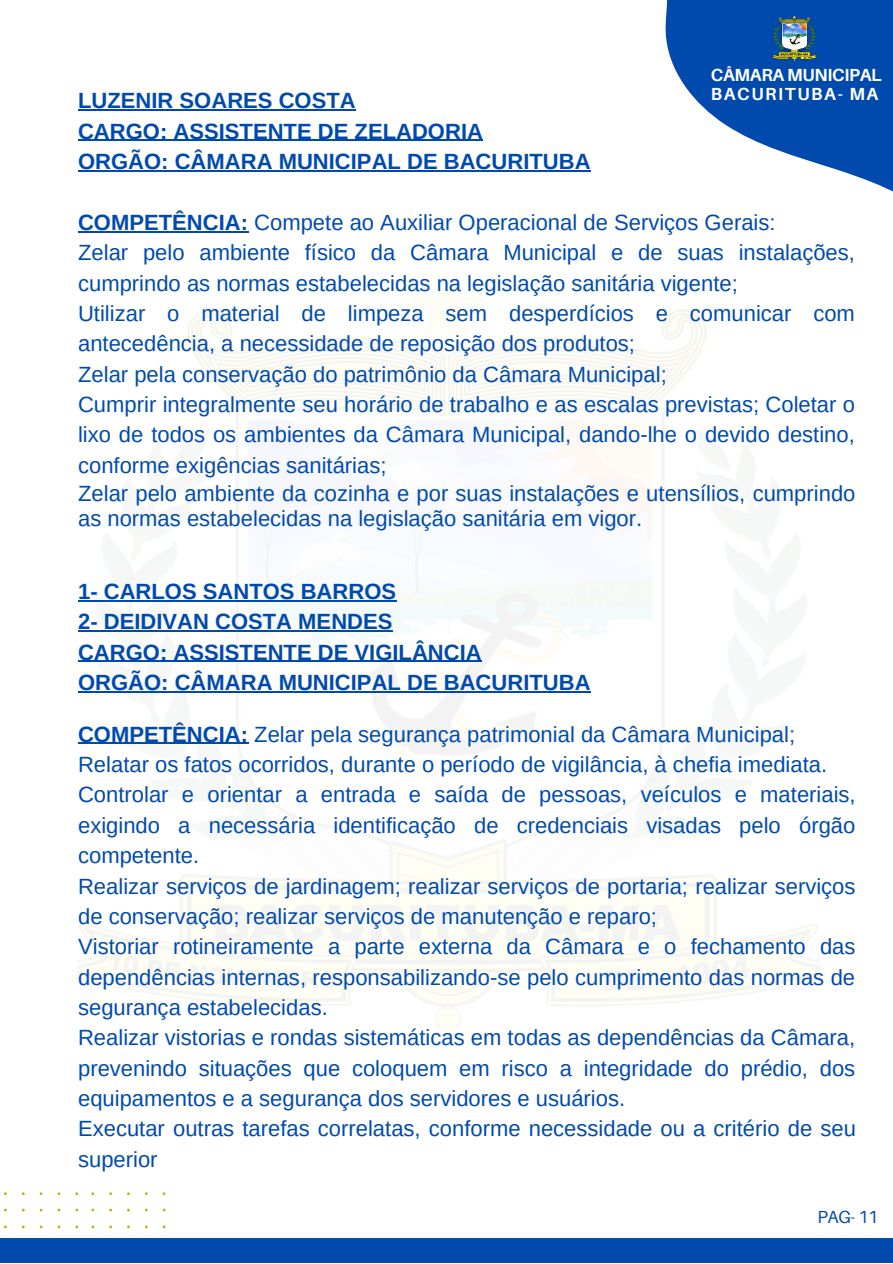
<style>
.page{position:relative;width:893px;height:1264px;background:#fff}
.page>*{position:absolute;margin:0;border:0;box-sizing:border-box;transform-origin:0 0}
.t1{font:22.05px/30.3px "Arimo";color:#004aad}
.t2{font:700 22.05px "Arimo";color:#004aad}
.t3{font:700 17.55px "Aileron";letter-spacing:-.02em;color:#fff}
.t4{font:700 17.55px "Aileron";letter-spacing:.09em;color:#fff}
.t5{font:17.55px "Aileron";color:#004aad}
.s1{font-weight:700}
</style>
<div class="page">
<img style="left:77px;top:308px;width:742px;height:719px">
<svg style="left:665px;top:0;width:227px;height:191px;fill:#004aad"></svg>
<img style="left:771px;top:16px;width:46px;height:45px">
<hr style="left:78px;top:109px;width:278px;height:2px;background:#004aad">
<hr style="left:78px;top:140px;width:405px;height:1px;background:#004aad">
<hr style="left:78px;top:170px;width:512px;height:1px;background:#004aad">
<hr style="left:78px;top:231px;width:170px;height:1px;background:#004aad">
<hr style="left:78px;top:600px;width:318px;height:1px;background:#004aad">
<hr style="left:78px;top:630px;width:314px;height:1px;background:#004aad">
<hr style="left:78px;top:660px;width:404px;height:2px;background:#004aad">
<hr style="left:78px;top:691px;width:512px;height:1px;background:#004aad">
<hr style="left:78px;top:742px;width:170px;height:2px;background:#004aad">
<div style="left:0;top:1238px;width:892px;height:24px;background:#004aad"></div>
<p class="t2" style="left:78px;top:88px;width:279px">LUZENIR SOARES COSTA</p>
<p class="t2" style="left:78px;top:119px;width:406px">CARGO: ASSISTENTE DE ZELADORIA</p>
<p class="t2" style="left:78px;top:149px;width:514px">ORGÃO: CÂMARA MUNICIPAL DE BACURITUBA</p>
<p class="t3" style="left:710px;top:64px;width:173px">CÂMARA MUNICIPAL</p>
<p class="t4" style="left:710px;top:83px;width:169px">BACURITUBA- MA</p>
<p class="t1" style="left:78px;top:207px;width:699px"><span class="s1">COMPETÊNCIA:</span> Compete ao Auxiliar Operacional de Serviços Gerais:</p>
<p class="t1" style="left:78px;top:237px;width:778px">Zelar pelo ambiente físico da Câmara Municipal e de suas instalações, cumprindo as normas estabelecidas na legislação sanitária vigente;</p>
<p class="t1" style="left:78px;top:298px;width:778px">Utilizar o material de limpeza sem desperdícios e comunicar com antecedência, a necessidade de reposição dos produtos;</p>
<p class="t1" style="left:78px;top:359px;width:590px">Zelar pela conservação do patrimônio da Câmara Municipal;</p>
<p class="t1" style="left:78px;top:389px;width:778px;text-align:justify">Cumprir integralmente seu horário de trabalho e as escalas previstas; Coletar o lixo de todos os ambientes da Câmara Municipal, dando-lhe o devido destino, conforme exigências sanitárias;</p>
<p class="t1" style="left:78px;top:481px;width:778px;line-height:24.8px">Zelar pelo ambiente da cozinha e por suas instalações e utensílios, cumprindo as normas estabelecidas na legislação sanitária em vigor.</p>
<p class="t2" style="left:78px;top:579px;width:319px">1- CARLOS SANTOS BARROS</p>
<p class="t2" style="left:78px;top:609px;width:316px">2- DEIDIVAN COSTA MENDES</p>
<p class="t2" style="left:78px;top:639px;width:405px">CARGO: ASSISTENTE DE VIGILÂNCIA</p>
<p class="t2" style="left:78px;top:670px;width:514px">ORGÃO: CÂMARA MUNICIPAL DE BACURITUBA</p>
<p class="t1" style="left:78px;top:719px;width:718px"><span class="s1">COMPETÊNCIA:</span> Zelar pela segurança patrimonial da Câmara Municipal;</p>
<p class="t1" style="left:78px;top:749px;width:750px">Relatar os fatos ocorridos, durante o período de vigilância, à chefia imediata.</p>
<p class="t1" style="left:78px;top:779px;width:779px;text-align:justify">Controlar e orientar a entrada e saída de pessoas, veículos e materiais, exigindo a necessária identificação de credenciais visadas pelo órgão competente.</p>
<p class="t1" style="left:78px;top:870px;width:778px">Realizar serviços de jardinagem; realizar serviços de portaria; realizar serviços de conservação; realizar serviços de manutenção e reparo;</p>
<p class="t1" style="left:78px;top:931px;width:778px;text-align:justify">Vistoriar rotineiramente a parte externa da Câmara e o fechamento das dependências internas, responsabilizando-se pelo cumprimento das normas de segurança estabelecidas.</p>
<p class="t1" style="left:78px;top:1022px;width:778px">Realizar vistorias e rondas sistemáticas em todas as dependências da Câmara,</p>
<p class="t1" style="left:78px;top:1052px;width:778px">prevenindo situações que coloquem em risco a integridade do prédio, dos equipamentos e a segurança dos servidores e usuários.</p>
<p class="t1" style="left:78px;top:1113px;width:779px">Executar outras tarefas correlatas, conforme necessidade ou a critério de seu superior</p>
<p class="t5" style="left:817px;top:1206px;width:62px">PAG- 11</p>
</div>
